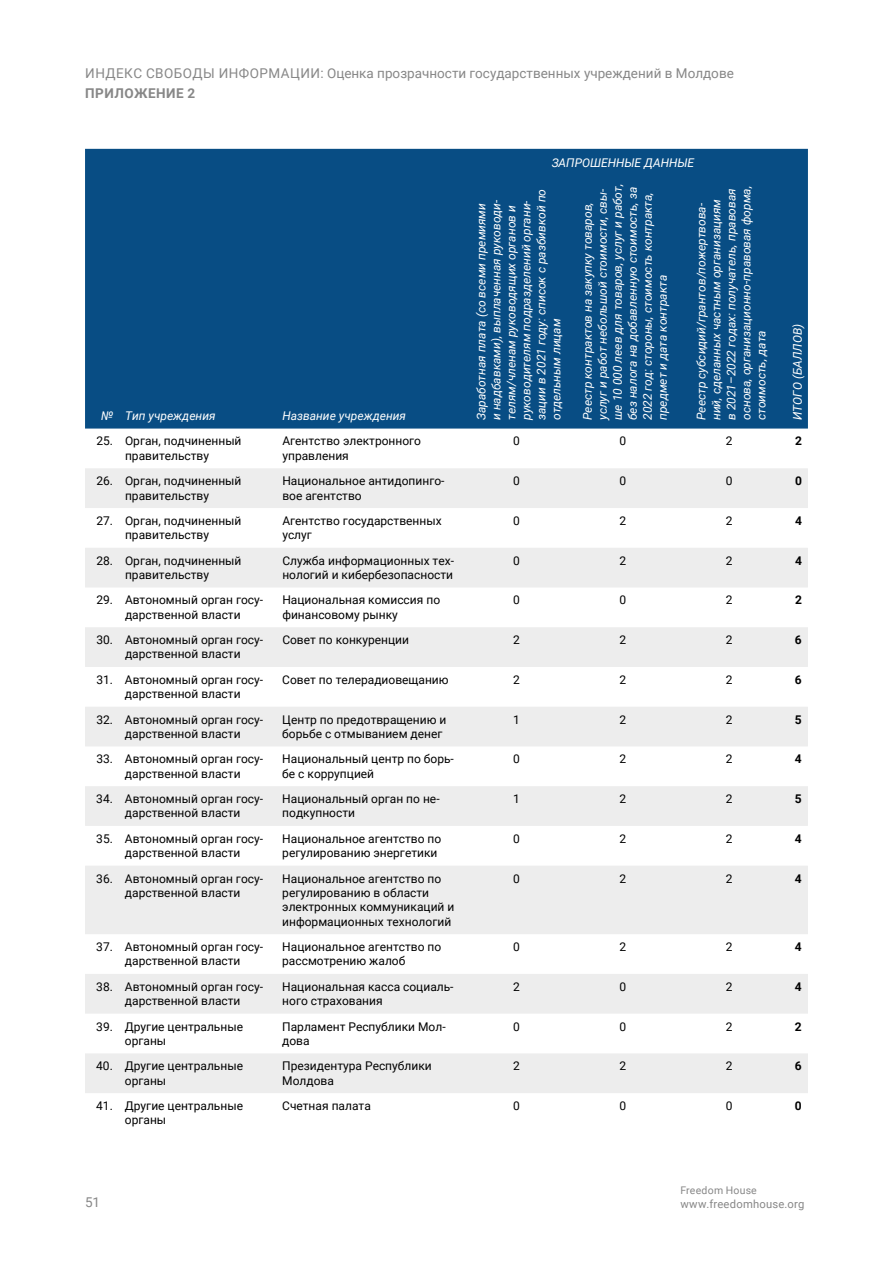
<style>
.page{position:relative;width:893px;height:1263px;background:#fff}
.page>*{position:absolute;margin:0;border:0;box-sizing:border-box;transform-origin:0 0}
.t1{font:13.5px "Roboto";color:#878787}
.t2{font:700 13.5px "Roboto";letter-spacing:.035em;color:#878787}
.t3{font:12px/14.4px "Roboto";color:#000}
.t4{font:italic 12px/15px "Roboto";color:#fff}
.t5{font:700 12px "Roboto";color:#000}
.t6{font:11.25px "Roboto";letter-spacing:.02em;color:#878787}
.t7{font:10.5px "Roboto";letter-spacing:.02em;color:#878787}
</style>
<div class="page">
<div style="left:85px;top:149px;width:723px;height:280px;background:#084d84"></div>
<svg style="left:85px;top:468px;width:723px;height:625px;fill:#ededed"></svg>
<p class="t1" style="left:85px;top:64px;width:650px">ИНДЕКС СВОБОДЫ ИНФОРМАЦИИ: Оценка прозрачности государственных учреждений в Молдове</p>
<p class="t2" style="left:85px;top:84px;width:111px">Приложение 2</p>
<p class="t4" style="left:101px;top:408px;width:116px">№ Тип учреждения</p>
<p class="t4" style="left:282px;top:408px;width:125px">Название учреждения</p>
<p class="t4" style="left:552px;top:155px;width:144px">ЗАПРОШЕННЫЕ ДАННЫЕ</p>
<p class="t4" style="left:503px;top:420px;width:233px;rotate:-90deg">телям/членам руководящих органов и руководителям подразделений органи&shy;зации в 2021 году: список с разбивкой по отдельным лицам</p>
<p class="t4" style="left:579px;top:420px;width:238px;rotate:-90deg">Реестр контрактов на закупку товаров, услуг и работ небольшой стоимости, свы&shy;ше 10 000 леев для товаров, услуг и работ, без налога на добавленную стоимость, за 2022 год: стороны, стоимость контракта, предмет и дата контракта</p>
<p class="t4" style="left:693px;top:420px;width:236px;rotate:-90deg">Реестр субсидий/грантов/пожертвова&shy;ний, сделанных частным организациям<br>в 2021–2022 годах: получатель, правовая основа, организационно-правовая форма, стоимость, дата</p>
<p class="t4" style="left:473px;top:420px;width:222px;rotate:-90deg">Заработная плата (со всеми премиями и надбавками), выплаченная руководи-</p>
<p class="t4" style="left:790px;top:420px;width:98px;rotate:-90deg">ИТОГО (БАЛЛОВ)</p>
<p class="t3" style="left:96px;top:433px;width:147px;text-align:center">25. Орган, подчиненный правительству</p>
<p class="t3" style="left:282px;top:433px;width:140px">Агентство электронного управления</p>
<p class="t3" style="left:513px;top:433px;width:8px">0</p>
<p class="t3" style="left:620px;top:433px;width:8px">0</p>
<p class="t3" style="left:726px;top:433px;width:8px">2</p>
<p class="t5" style="left:795px;top:433px;width:8px">2</p>
<p class="t3" style="left:96px;top:473px;width:147px;text-align:center">26. Орган, подчиненный правительству</p>
<p class="t3" style="left:282px;top:473px;width:164px">Национальное антидопинго&shy;вое агентство</p>
<p class="t3" style="left:513px;top:473px;width:8px">0</p>
<p class="t3" style="left:620px;top:473px;width:8px">0</p>
<p class="t3" style="left:726px;top:473px;width:8px">0</p>
<p class="t5" style="left:795px;top:472px;width:8px">0</p>
<p class="t3" style="left:96px;top:513px;width:147px;text-align:center">27. Орган, подчиненный правительству</p>
<p class="t3" style="left:282px;top:513px;width:161px">Агентство государственных услуг</p>
<p class="t3" style="left:513px;top:513px;width:8px">0</p>
<p class="t3" style="left:620px;top:513px;width:8px">2</p>
<p class="t3" style="left:726px;top:513px;width:8px">2</p>
<p class="t5" style="left:795px;top:512px;width:8px">4</p>
<p class="t3" style="left:96px;top:553px;width:147px;text-align:center">28. Орган, подчиненный правительству</p>
<p class="t3" style="left:282px;top:553px;width:173px">Служба информационных тех&shy;нологий и кибербезопасности</p>
<p class="t3" style="left:513px;top:553px;width:8px">0</p>
<p class="t3" style="left:620px;top:553px;width:8px">2</p>
<p class="t3" style="left:726px;top:553px;width:8px">2</p>
<p class="t5" style="left:795px;top:552px;width:8px">4</p>
<p class="t3" style="left:96px;top:592px;width:168px;text-align:center">29. Автономный орган госу&shy;дарственной власти</p>
<p class="t3" style="left:282px;top:592px;width:159px">Национальная комиссия по финансовому рынку</p>
<p class="t3" style="left:513px;top:592px;width:8px">0</p>
<p class="t3" style="left:619px;top:592px;width:8px">0</p>
<p class="t3" style="left:726px;top:592px;width:8px">2</p>
<p class="t5" style="left:795px;top:592px;width:8px">2</p>
<p class="t3" style="left:96px;top:632px;width:168px;text-align:center">30. Автономный орган госу&shy;дарственной власти</p>
<p class="t3" style="left:282px;top:632px;width:128px">Совет по конкуренции</p>
<p class="t3" style="left:513px;top:632px;width:8px">2</p>
<p class="t3" style="left:619px;top:632px;width:8px">2</p>
<p class="t3" style="left:726px;top:632px;width:8px">2</p>
<p class="t5" style="left:795px;top:631px;width:8px">6</p>
<p class="t3" style="left:96px;top:672px;width:168px;text-align:center">31. Автономный орган госу&shy;дарственной власти</p>
<p class="t3" style="left:282px;top:672px;width:168px">Совет по телерадиовещанию</p>
<p class="t3" style="left:513px;top:672px;width:8px">2</p>
<p class="t3" style="left:619px;top:672px;width:8px">2</p>
<p class="t3" style="left:726px;top:672px;width:8px">2</p>
<p class="t5" style="left:795px;top:671px;width:8px">6</p>
<p class="t3" style="left:96px;top:712px;width:168px;text-align:center">32. Автономный орган госу&shy;дарственной власти</p>
<p class="t3" style="left:282px;top:712px;width:166px">Центр по предотвращению и борьбе с отмыванием денег</p>
<p class="t3" style="left:513px;top:712px;width:8px">1</p>
<p class="t3" style="left:619px;top:712px;width:8px">2</p>
<p class="t3" style="left:726px;top:712px;width:8px">2</p>
<p class="t5" style="left:795px;top:711px;width:8px">5</p>
<p class="t3" style="left:96px;top:751px;width:168px;text-align:center">33. Автономный орган госу&shy;дарственной власти</p>
<p class="t3" style="left:282px;top:751px;width:173px">Национальный центр по борь&shy;бе с коррупцией</p>
<p class="t3" style="left:513px;top:751px;width:8px">0</p>
<p class="t3" style="left:619px;top:751px;width:8px">2</p>
<p class="t3" style="left:726px;top:751px;width:8px">2</p>
<p class="t5" style="left:795px;top:751px;width:8px">4</p>
<p class="t3" style="left:96px;top:791px;width:168px;text-align:center">34. Автономный орган госу&shy;дарственной власти</p>
<p class="t3" style="left:282px;top:791px;width:159px">Национальный орган по не&shy;подкупности</p>
<p class="t3" style="left:513px;top:791px;width:8px">1</p>
<p class="t3" style="left:619px;top:791px;width:8px">2</p>
<p class="t3" style="left:726px;top:791px;width:8px">2</p>
<p class="t5" style="left:795px;top:790px;width:8px">5</p>
<p class="t3" style="left:96px;top:831px;width:168px;text-align:center">35. Автономный орган госу&shy;дарственной власти</p>
<p class="t3" style="left:282px;top:831px;width:161px">Национальное агентство по регулированию энергетики</p>
<p class="t3" style="left:513px;top:831px;width:8px">0</p>
<p class="t3" style="left:619px;top:831px;width:8px">2</p>
<p class="t3" style="left:726px;top:831px;width:8px">2</p>
<p class="t5" style="left:795px;top:830px;width:8px">4</p>
<p class="t3" style="left:96px;top:870px;width:168px;text-align:center">36. Автономный орган госу&shy;дарственной власти</p>
<p class="t3" style="left:282px;top:870px;width:174px">Национальное агентство по регулированию в области электронных коммуникаций и информационных технологий</p>
<p class="t3" style="left:513px;top:870px;width:8px">0</p>
<p class="t3" style="left:619px;top:870px;width:8px">2</p>
<p class="t3" style="left:726px;top:870px;width:8px">2</p>
<p class="t5" style="left:795px;top:870px;width:8px">4</p>
<p class="t3" style="left:96px;top:939px;width:168px;text-align:center">37. Автономный орган госу&shy;дарственной власти</p>
<p class="t3" style="left:282px;top:939px;width:161px">Национальное агентство по рассмотрению жалоб</p>
<p class="t3" style="left:513px;top:939px;width:8px">0</p>
<p class="t3" style="left:619px;top:939px;width:8px">2</p>
<p class="t3" style="left:726px;top:939px;width:8px">2</p>
<p class="t5" style="left:795px;top:938px;width:8px">4</p>
<p class="t3" style="left:96px;top:979px;width:168px;text-align:center">38. Автономный орган госу&shy;дарственной власти</p>
<p class="t3" style="left:282px;top:979px;width:173px">Национальная касса социаль&shy;ного страхования</p>
<p class="t3" style="left:513px;top:979px;width:8px">2</p>
<p class="t3" style="left:619px;top:979px;width:8px">0</p>
<p class="t3" style="left:726px;top:979px;width:8px">2</p>
<p class="t5" style="left:795px;top:978px;width:8px">4</p>
<p class="t3" style="left:125px;top:1018px;width:120px;text-indent:-29px">39. Другие центральные органы</p>
<p class="t3" style="left:282px;top:1018px;width:165px">Парламент Республики Мол&shy;дова</p>
<p class="t3" style="left:513px;top:1018px;width:8px">0</p>
<p class="t3" style="left:619px;top:1018px;width:8px">0</p>
<p class="t3" style="left:726px;top:1018px;width:8px">2</p>
<p class="t5" style="left:795px;top:1018px;width:8px">2</p>
<p class="t3" style="left:125px;top:1058px;width:120px;text-indent:-29px">40. Другие центральные органы</p>
<p class="t3" style="left:282px;top:1058px;width:151px">Президентура Республики<br>Молдова</p>
<p class="t3" style="left:513px;top:1058px;width:8px">2</p>
<p class="t3" style="left:619px;top:1058px;width:8px">2</p>
<p class="t3" style="left:726px;top:1058px;width:8px">2</p>
<p class="t5" style="left:795px;top:1057px;width:8px">6</p>
<p class="t3" style="left:125px;top:1098px;width:120px;text-indent:-29px">41. Другие центральные органы</p>
<p class="t3" style="left:282px;top:1098px;width:90px">Счетная палата</p>
<p class="t3" style="left:513px;top:1098px;width:8px">0</p>
<p class="t3" style="left:619px;top:1098px;width:8px">0</p>
<p class="t3" style="left:726px;top:1098px;width:8px">0</p>
<p class="t5" style="left:795px;top:1097px;width:8px">0</p>
<p class="t1" style="left:85px;top:1192px;width:17px">51</p>
<p class="t7" style="left:680px;top:1183px;width:78px">Freedom House</p>
<p class="t6" style="left:680px;top:1196px;width:126px">www.freedomhouse.org</p>
</div>
